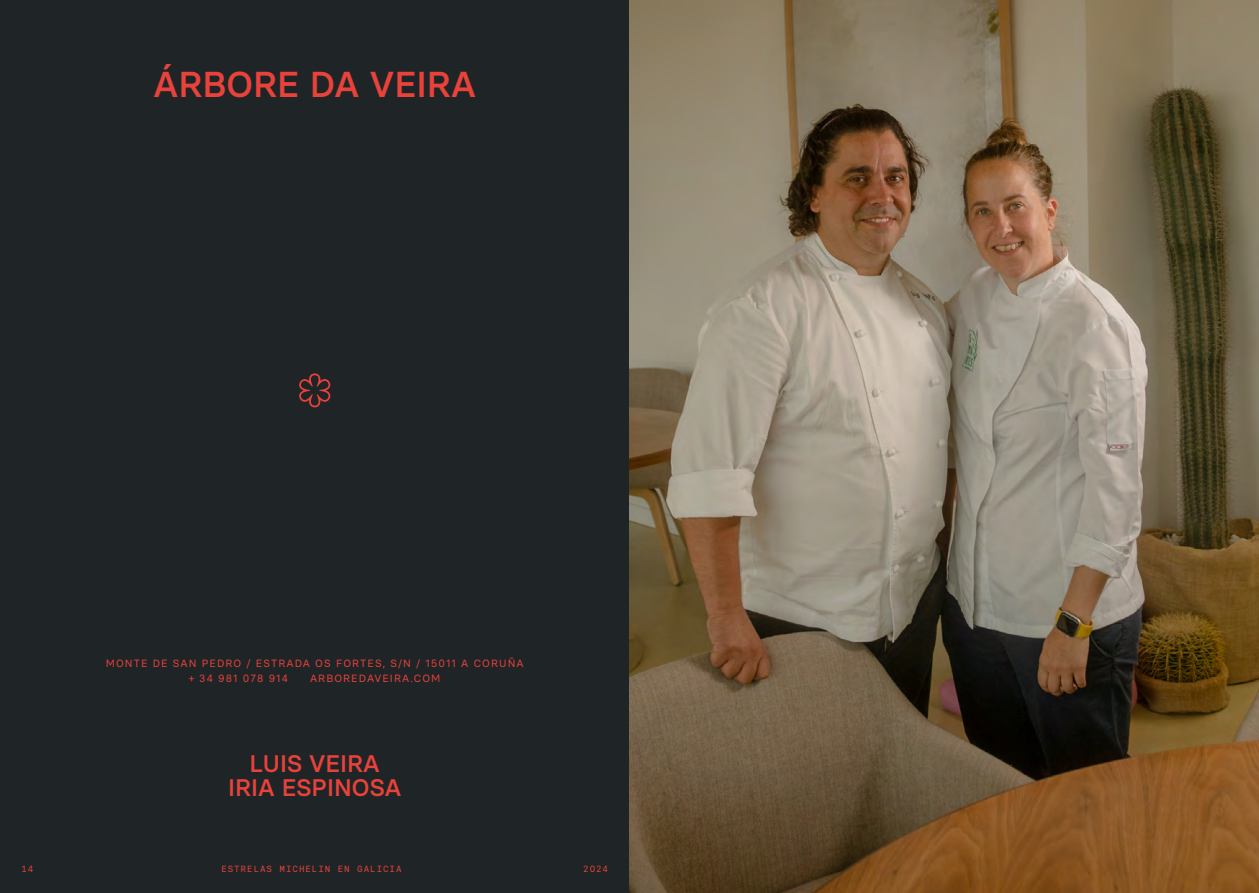
<style>
.page{position:relative;width:1259px;height:893px;background:#fff}
.page>*{position:absolute;margin:0;border:0;box-sizing:border-box;transform-origin:0 0}
.t1{font:500 36px "Basier Circle";color:#e8423b}
.t2{font:500 24px/24px "Basier Circle";color:#e8423b;text-align:center}
.t3{font:10.5px/15px "Basier Circle";letter-spacing:.1em;color:#e8423b}
.t4{font:9px "Basier Circle Mono";letter-spacing:.1em;color:#e8423b}
</style>
<div class="page">
<div style="left:0;top:0;width:629px;height:893px;background:#1f2427"></div>
<svg style="left:299px;top:373px;width:31px;height:34px"></svg>
<img style="left:629px;top:0;width:630px;height:893px">
<h1 class="t1" style="left:153px;top:62px;width:324px">ÁRBORE DA VEIRA</h1>
<p class="t3" style="left:189px;top:655px;width:336px;text-indent:-83px">MONTE DE SAN PEDRO / ESTRADA OS FORTES, S/N / 15011 A CORUÑA + 34 981 078 914</p>
<p class="t3" style="left:310px;top:670px;width:132px">ARBOREDAVEIRA.COM</p>
<h2 class="t2" style="left:228px;top:751px;width:175px">LUIS VEIRA<br>IRIA ESPINOSA</h2>
<p class="t4" style="left:21px;top:863px;width:14px">14</p>
<p class="t4" style="left:221px;top:863px;width:182px">ESTRELAS MICHELIN EN GALICIA</p>
<p class="t4" style="left:583px;top:863px;width:26px">2024</p>
</div>
